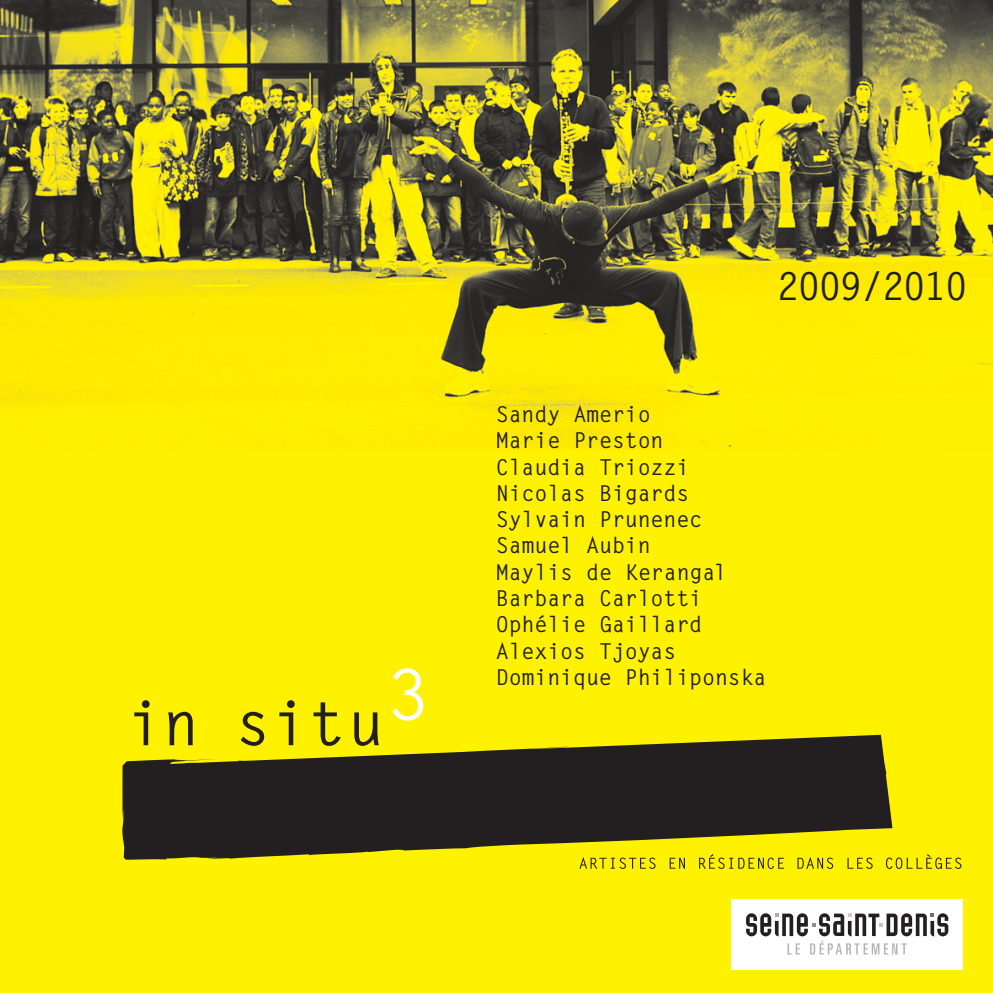
<style>
.page{position:relative;width:993px;height:993px;background:#fff}
.page>*{position:absolute;margin:0;border:0;box-sizing:border-box;transform-origin:0 0}
.t1{font:700 70px "Letter Gothic Std";color:#fff}
.t2{font:700 38.5px "Letter Gothic Std";letter-spacing:-.055em;color:#231f20}
.t3{font:700 21.88px/26.2px "Letter Gothic Std";letter-spacing:-.01em;color:#231f20}
</style>
<div class="page">
<div style="left:0;top:0;width:992px;height:992px;background:#fff200"></div>
<img style="left:0;top:0;width:992px;height:450px">
<div style="left:731px;top:898px;width:231px;height:70px;background:#fff"></div>
<svg style="left:746px;top:913px;width:201px;height:41px"></svg>
<svg style="left:122px;top:734px;width:770px;height:125px;fill:#231f20"></svg>
<svg style="left:134px;top:700px;width:15px;height:45px"></svg>
<svg style="left:168px;top:711px;width:24px;height:34px"></svg>
<svg style="left:241px;top:711px;width:23px;height:34px"></svg>
<svg style="left:279px;top:700px;width:15px;height:45px"></svg>
<svg style="left:313px;top:702px;width:27px;height:43px"></svg>
<svg style="left:354px;top:712px;width:24px;height:33px"></svg>
<svg style="left:579px;top:856px;width:76px;height:12px"></svg>
<svg style="left:669px;top:857px;width:15px;height:11px"></svg>
<svg style="left:698px;top:853px;width:85px;height:15px"></svg>
<svg style="left:797px;top:856px;width:35px;height:12px"></svg>
<svg style="left:847px;top:857px;width:25px;height:11px"></svg>
<svg style="left:885px;top:853px;width:76px;height:15px"></svg>
<h1 class="t1" style="left:387px;top:661px;width:43px">3</h1>
<h2 class="t2" style="left:776px;top:268px;width:193px">2009/2010</h2>
<p class="t3" style="left:495px;top:402px;width:272px">Sandy Amerio<br>Marie Preston<br>Claudia Triozzi<br>Nicolas Bigards<br>Sylvain Prunenec<br>Samuel Aubin<br>Maylis de Kerangal<br>Barbara Carlotti<br>Ophélie Gaillard<br>Alexios Tjoyas<br>Dominique Philiponska</p>
</div>
